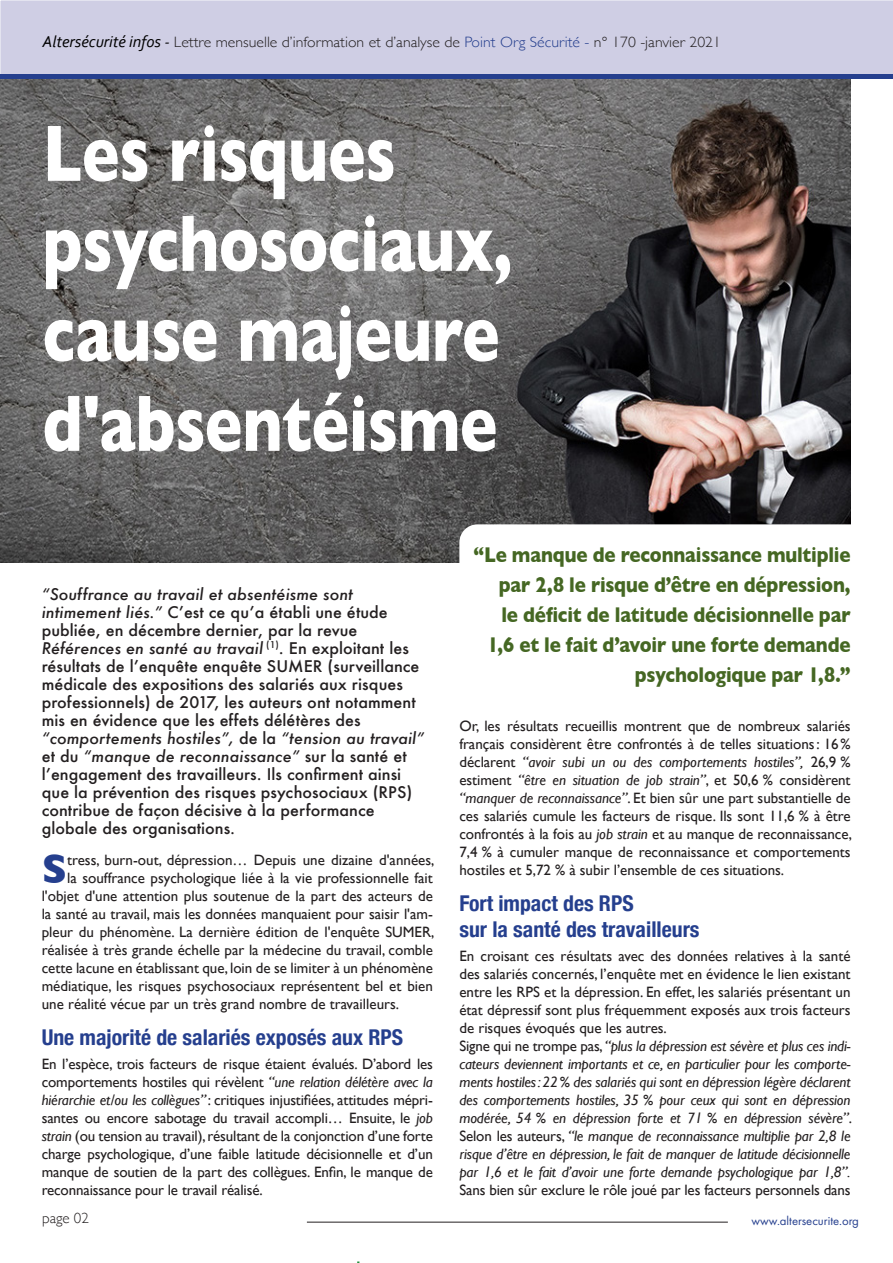
<style>
.page{position:relative;width:893px;height:1263px;background:#fff}
.page>*{position:absolute;margin:0;border:0;box-sizing:border-box;transform-origin:0 0}
.t1{font:700 81px/90px "Gill Sans";letter-spacing:-.005em;color:#fff;scale:.78 1}
.t2{font:700 41.55px "Gill Sans";color:#253f8e}
.t3{font:700 21.75px/30px "Gill Sans";letter-spacing:-.01em;color:#456723;text-align:right;scale:.86 1}
.t4{font:700 condensed 21.75px/25.5px "Helvetica Neue";color:#253f8e}
.t5{font:500 15.6px/18px "Futura";color:#231f20}
.t6{font:15px/18px "Gill Sans";color:#231f20;text-align:justify}
.t7{font:italic 15px/18px "Gill Sans";letter-spacing:-.01em;color:#231f20;text-align:justify}
.t8{font:300 15px "Gill Sans";color:#231f20;scale:1.05 1}
.t9{font:300 15px "Gill Sans";color:#231f20}
.t10{font:12.75px "Futura PT";color:#253f8e}
.s1{font-family:"Corbel";font-weight:400;font-style:italic;font-size:16.5px;color:#000}
.s2{color:#253f8e}
.s3{font-style:italic}
.s4{font-style:normal}
</style>
<div class="page">
<hr style="left:307px;top:1222px;width:421px;height:1px;background:#231f20">
<div style="left:0;top:0;width:893px;height:75px;background:#cfcee4"></div>
<hr style="left:0;top:75px;width:893px;height:4px;background:#253f8e">
<img style="left:0;top:79px;width:851px;height:483px">
<svg style="left:459px;top:524px;width:392px;height:39px"></svg>
<p class="t8" style="left:43px;top:30px;width:648px"><span class="s1">Altersécurité infos -</span> Lettre mensuelle d’information et d’analyse de <span class="s2">Point Org Sécurité -</span> n° 170 -janvier 2021</p>
<p class="t1" style="left:43px;top:107px;width:604px">Les risques psychosociaux, cause majeure d'absentéisme</p>
<p class="t5" style="left:42px;top:584px;width:384px"><span class="s3">“Souffrance au travail et absentéisme sont intimement liés.”</span> C’est ce qu’a établi une étude publiée, en décembre dernier, par la revue <span class="s3">Références en santé au travail</span> <sup>(1)</sup>. En exploitant les résultats de l’enquête enquête SUMER (surveillance médicale des expositions des salariés aux risques professionnels) de 2017, les auteurs ont notamment mis en évidence que les effets délétères des <span class="s3">“comportements hostiles”,</span> de la <span class="s3">“tension au travail” </span>et du <span class="s3">“manque de reconnaissance”</span> sur la santé et l’engagement des travailleurs. Ils confirment ainsi que la prévention des risques psychosociaux (RPS) contribue de façon décisive à la performance globale des organisations.</p>
<p class="t2" style="left:42px;top:836px;width:27px">S</p>
<p class="t6" style="left:67px;top:851px;width:369px">tress, burn-out, dépression… Depuis une dizaine d'années,</p>
<p class="t6" style="left:67px;top:869px;width:367px">la souffrance psychologique liée à la vie professionnelle fait</p>
<p class="t6" style="left:42px;top:887px;width:393px">l'objet d'une attention plus soutenue de la part des acteurs de</p>
<p class="t6" style="left:42px;top:905px;width:393px">la santé au travail, mais les données manquaient pour saisir l'am-</p>
<p class="t6" style="left:42px;top:923px;width:394px">pleur du phénomène. La dernière édition de l'enquête SUMER,</p>
<p class="t6" style="left:42px;top:941px;width:393px">réalisée à très grande échelle par la médecine du travail, comble</p>
<p class="t6" style="left:42px;top:959px;width:393px">cette lacune en établissant que, loin de se limiter à un phénomène</p>
<p class="t6" style="left:42px;top:977px;width:393px">médiatique, les risques psychosociaux représentent bel et bien</p>
<p class="t6" style="left:42px;top:995px;width:359px">une réalité vécue par un très grand nombre de travailleurs.</p>
<p class="t4" style="left:42px;top:1023px;width:363px">Une majorité de salariés exposés aux RPS</p>
<p class="t6" style="left:42px;top:1055px;width:393px">En l’espèce, trois facteurs de risque étaient évalués. D’abord les comportements hostiles qui révèlent <span class="s3">“une relation délétère avec la hiérarchie et/ou les collègues”</span> : critiques injustifiées, attitudes mépri&shy;santes ou encore sabotage du travail accompli… Ensuite, le <span class="s3">job strain</span> (ou tension au travail), résultant de la conjonction d’une forte charge psychologique, d’une faible latitude décisionnelle et d’un manque de soutien de la part des collègues. Enfin, le manque de reconnaissance pour le travail réalisé.</p>
<p class="t9" style="left:42px;top:1206px;width:48px">page 02</p>
<p class="t3" style="left:473px;top:539px;width:440px">“Le manque de reconnaissance multiplie par 2,8 le risque d’être en dépression,<br>le déficit de latitude décisionnelle par 1,6 et le fait d’avoir une forte demande psychologique par 1,8.”</p>
<p class="t6" style="left:459px;top:717px;width:394px">Or, les résultats recueillis montrent que de nombreux salariés français considèrent être confrontés à de telles situations: 16% déclarent <span class="s3">“avoir subi un ou des comportements hostiles”,</span> 26,9 % estiment <span class="s3">“être en situation de job strain”</span>, et 50,6 % considèrent <span class="s3">“manquer de reconnaissance”</span>. Et bien sûr une part substantielle de ces salariés cumule les facteurs de risque. Ils sont 11,6 % à être confrontés à la fois au <span class="s3">job strain</span> et au manque de reconnaissance, 7,4 % à cumuler manque de reconnaissance et comportements hostiles et 5,72 % à subir l’ensemble de ces situations.</p>
<p class="t4" style="left:459px;top:889px;width:242px">Fort impact des RPS<br>sur la santé des travailleurs</p>
<p class="t6" style="left:459px;top:947px;width:393px">En croisant ces résultats avec des données relatives à la santé des salariés concernés, l’enquête met en évidence le lien existant entre les RPS et la dépression. En effet, les salariés présentant un état dépressif sont plus fréquemment exposés aux trois facteurs de risques évoqués que les autres.</p>
<p class="t7" style="left:459px;top:1037px;width:394px"><span class="s4">Signe qui ne trompe pas,</span> “plus la dépression est sévère et plus ces indi&shy;cateurs deviennent importants et ce, en particulier pour les comporte&shy;ments hostiles: 22% des salariés qui sont en dépression légère déclarent des comportements hostiles, 35 % pour ceux qui sont en dépression modérée, 54 % en dépression forte et 71 % en dépression sévère”<span class="s4">.<br>Selon les auteurs,</span> “le manque de reconnaissance multiplie par 2,8 le risque d’être en dépression, le fait de manquer de latitude décisionnelle par 1,6 et le fait d’avoir une forte demande psychologique par 1,8”.<br><span class="s4">Sans bien sûr exclure le rôle joué par les facteurs personnels dans</span></p>
<p class="t10" style="left:751px;top:1213px;width:109px">www.altersecurite.org</p>
</div>
